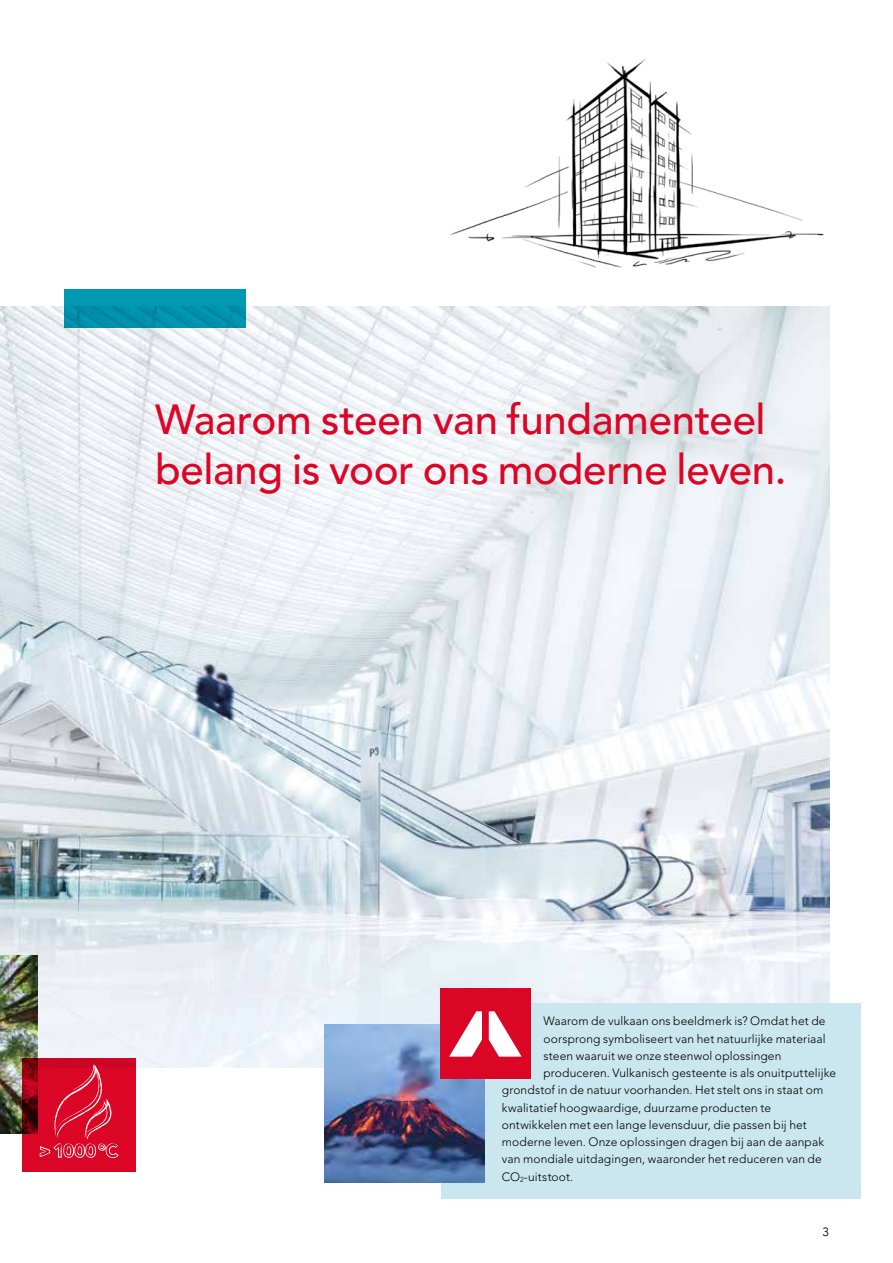
<style>
.page{position:relative;width:893px;height:1263px;background:#fff}
.page>*{position:absolute;margin:0;border:0;box-sizing:border-box;transform-origin:0 0}
.t1{font:500 42px/50.4px "Avenir LT Pro";letter-spacing:-.01em;color:#db0626}
.t2{font:300 12px "Avenir LT Std";letter-spacing:.01em;color:#000}
.t3{font:12px "Avenir LT Pro";color:#000}
</style>
<div class="page">
<img style="left:0;top:306px;width:829px;height:761px">
<img style="left:0;top:956px;width:37px;height:178px">
<svg style="left:64px;top:289px;width:182px;height:39px;background:#0093ad"></svg>
<svg style="left:22px;top:1057px;width:114px;height:114px;background:#c10924"></svg>
<svg style="left:40px;top:1064px;width:79px;height:94px;background:#dd1d3a"></svg>
<div style="left:441px;top:1003px;width:420px;height:196px;background:#cae6ee"></div>
<img style="left:325px;top:1025px;width:160px;height:157px">
<div style="left:440px;top:989px;width:91px;height:90px;background:#db0626"></div>
<svg style="left:449px;top:1011px;width:33px;height:46px"></svg>
<svg style="left:489px;top:1011px;width:33px;height:46px"></svg>
<img style="left:450px;top:59px;width:374px;height:209px">
<h1 class="t1" style="left:155px;top:395px;width:633px">Waarom steen van fundamenteel belang is voor ons moderne leven.</h1>
<p class="t2" style="left:543px;top:1014px;width:284px">Waarom de vulkaan ons beeldmerk is? Omdat het de</p>
<p class="t2" style="left:543px;top:1031px;width:284px">oorsprong symboliseert van het natuurlijke materiaal</p>
<p class="t2" style="left:543px;top:1049px;width:240px">steen waaruit we onze steenwol oplossingen</p>
<p class="t2" style="left:543px;top:1066px;width:294px">produceren. Vulkanisch gesteente is als onuitputtelijke</p>
<p class="t2" style="left:502px;top:1083px;width:323px">grondstof in de natuur voorhanden. Het stelt ons in staat om</p>
<p class="t2" style="left:502px;top:1100px;width:271px">kwalitatief hoogwaardige, duurzame producten te</p>
<p class="t2" style="left:502px;top:1118px;width:307px">ontwikkelen met een lange levensduur, die passen bij het</p>
<p class="t2" style="left:502px;top:1135px;width:324px">moderne leven. Onze oplossingen dragen bij aan de aanpak</p>
<p class="t2" style="left:502px;top:1152px;width:322px">van mondiale uitdagingen, waaronder het reduceren van de</p>
<p class="t2" style="left:502px;top:1169px;width:73px">CO<sub>2</sub>-uitstoot.</p>
<p class="t3" style="left:822px;top:1224px;width:8px">3</p>
</div>
